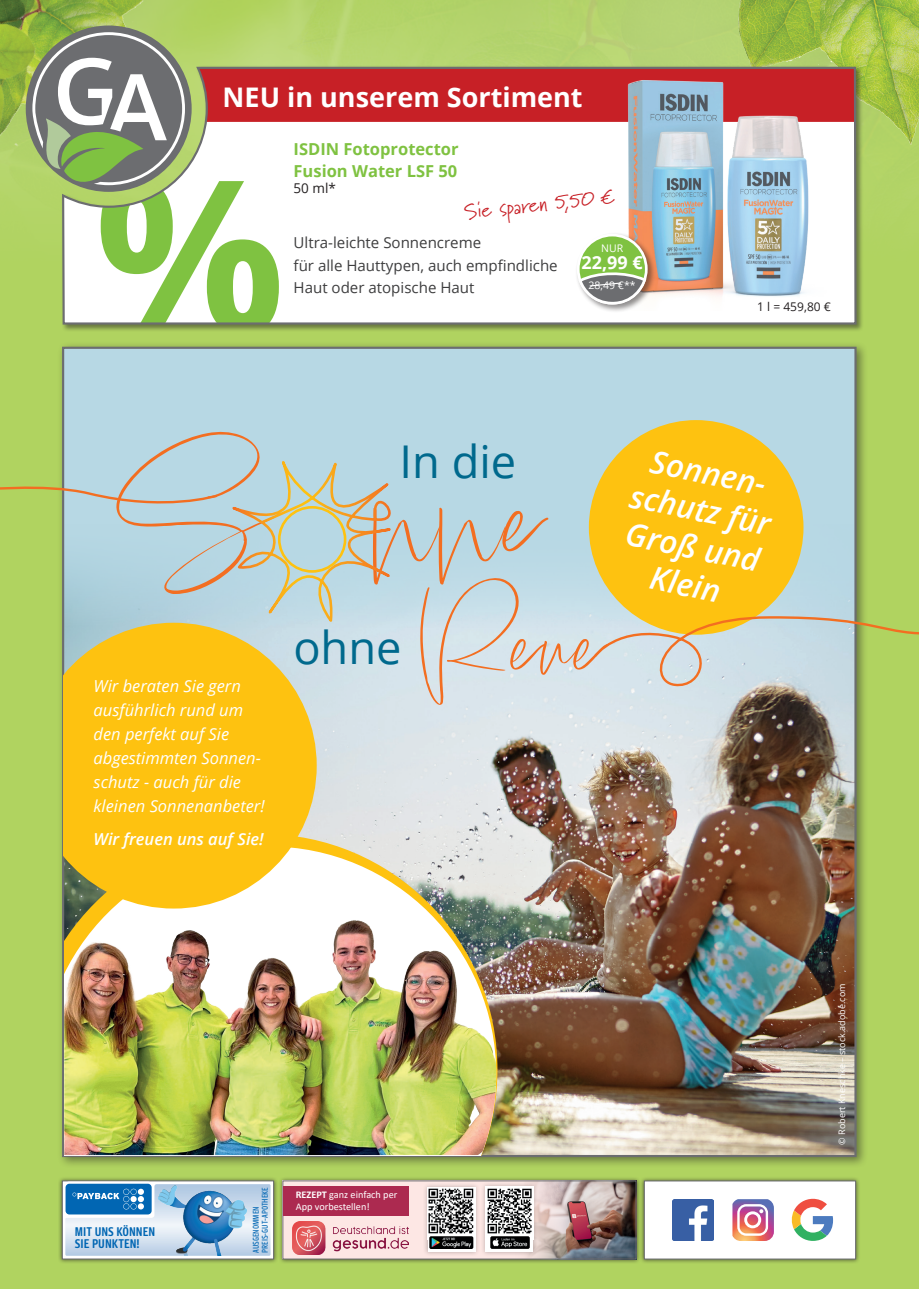
<style>
.page{position:relative;width:919px;height:1289px;background:#fff}
.page>*{position:absolute;margin:0;border:0;box-sizing:border-box;transform-origin:0 0}
.t1{font:700 212.1px "Open Sans";color:#7fc241}
.t2{font:162.3px "Lindsey Signature";color:#f36e21}
.t3{font:123.15px "Lindsey Signature";color:#f36e21}
.t4{font:45.15px "Open Sans";color:#00698d}
.t5{font:italic 600 31.65px/38px "Open Sans";color:#fff;text-align:center}
.t6{font:700 27px "Open Sans";color:#fff}
.t7{font:21px "Marydale";color:#c72026}
.t8{font:700 18px "Open Sans";color:#fff}
.t9{font:italic 16.5px/24px "Open Sans";color:#fff}
.t10{font:700 16.5px/22px "Open Sans";color:#7fc241}
.t11{font:italic 600 16.5px "Open Sans";color:#fff}
.t12{font:15.15px/22.5px "Open Sans";color:#3e3e3f}
.t13{font:13.5px "Open Sans";color:#231f20}
.t14{font:12.45px/12.1px "PAYBACK";color:#0166b3}
.t15{font:12px "Open Sans";color:#231f20}
.t16{font:10.5px "Open Sans";color:#fff}
.t17{font:10.2px/12.3px "Calibri";color:#fff}
.t18{font:9px "Open Sans";color:#fff}
.t19{font:300 8.25px/9px "PAYBACK";color:#0166b3}
.s1{font-weight:700}
</style>
<div class="page">
<div style="left:0;top:0;width:918px;height:1288px;background:#b0d360"></div>
<img style="left:248px;top:0;width:669px;height:165px">
<img style="left:737px;top:0;width:181px;height:156px">
<img style="left:0;top:0;width:154px;height:191px">
<div style="left:278px;top:1176px;width:363px;height:87px;background:#231f20;opacity:.7"></div>
<div style="left:283px;top:1180px;width:353px;height:78px;background:#fde7e4"></div>
<img style="left:527px;top:1182px;width:107px;height:75px">
<div style="left:282px;top:1180px;width:354px;height:79px;border:1px solid #6c6d70"></div>
<div style="left:58px;top:1176px;width:220px;height:87px;background:#231f20;opacity:.7"></div>
<svg style="left:62px;top:1180px;width:212px;height:79px;background:#cfd3d3"></svg>
<div style="left:283px;top:1185px;width:126px;height:30px;background:#ac2a50"></div>
<div style="left:423px;top:1182px;width:57px;height:74px;background:#231f20;opacity:.3"></div>
<svg style="left:427px;top:1239px;width:48px;height:12px"></svg>
<img style="left:427px;top:1187px;width:48px;height:52px">
<div style="left:63px;top:1181px;width:91px;height:35px;background:#fff;border-radius:6px"></div>
<div style="left:66px;top:1183px;width:86px;height:31px;background:#bbd6ea;border-radius:4px"></div>
<svg style="left:65px;top:1184px;width:205px;height:71px;background:#97bddc"></svg>
<div style="left:639px;top:1176px;width:221px;height:87px;background:#231f20;opacity:.7"></div>
<div style="left:644px;top:1180px;width:211px;height:79px;background:#fff;border:1px solid #6c6d70"></div>
<svg style="left:732px;top:1199px;width:41px;height:41px"></svg>
<img style="left:672px;top:1199px;width:41px;height:41px">
<svg style="left:791px;top:1198px;width:42px;height:42px"></svg>
<img style="left:293px;top:1221px;width:115px;height:33px">
<div style="left:481px;top:1181px;width:57px;height:75px;background:#231f20;opacity:.3"></div>
<svg style="left:485px;top:1239px;width:48px;height:12px"></svg>
<img style="left:485px;top:1186px;width:48px;height:53px">
<img style="left:490px;top:1236px;width:39px;height:12px">
<img style="left:429px;top:1236px;width:44px;height:12px">
<div style="left:61px;top:65px;width:803px;height:267px;background:#231f20;opacity:.5"></div>
<svg style="left:32px;top:32px;width:823px;height:153px"></svg>
<svg style="left:61px;top:66px;width:796px;height:260px;background:#e4ccc8"></svg>
<div style="left:57px;top:341px;width:810px;height:827px;background:#231f20;opacity:.5"></div>
<div style="left:63px;top:348px;width:792px;height:807px;background:#b7d8e4"></div>
<img style="left:65px;top:518px;width:788px;height:636px">
<img style="left:608px;top:73px;width:219px;height:237px">
<div style="left:575px;top:232px;width:81px;height:81px;background:#231f20;opacity:.5"></div>
<div style="left:578px;top:235px;width:68px;height:68px;background:#7fc241;border-radius:50%"></div>
<div style="left:577px;top:234px;width:70px;height:70px;border:3px solid #fff;border-radius:50%"></div>
<svg style="left:576px;top:271px;width:71px;height:35px;background:#a6aba0"></svg>
<div style="left:588px;top:420px;width:215px;height:214px;background:#fec210;border-radius:50%"></div>
<svg style="left:185px;top:461px;width:289px;height:258px"></svg>
<div style="left:278px;top:506px;width:68px;height:66px;border:3px solid #fec210;border-radius:50%"></div>
<svg style="left:0;top:480px;width:219px;height:32px"></svg>
<svg style="left:593px;top:614px;width:325px;height:74px"></svg>
<svg style="left:64px;top:846px;width:432px;height:71px;background:#e3e0ce"></svg>
<img style="left:64px;top:917px;width:432px;height:238px">
<svg style="left:64px;top:622px;width:253px;height:286px;background:#f5c530"></svg>
<h3 class="t6" style="left:223px;top:78px;width:361px">NEU in unserem Sortiment</h3>
<h1 class="t1" style="left:94px;top:106px;width:193px">%</h1>
<p class="t10" style="left:293px;top:137px;width:166px">ISDIN Fotoprotector<br>Fusion Water LSF 50</p>
<p class="t13" style="left:293px;top:179px;width:44px">50 ml*</p>
<p class="t7" style="left:463px;top:199px;width:154px;rotate:-6deg">Sie sparen 5,50 €</p>
<p class="t16" style="left:601px;top:240px;width:24px">NUR</p>
<p class="t8" style="left:581px;top:250px;width:63px">22,99 €</p>
<p class="t16" style="left:588px;top:278px;width:49px">28,49 €**</p>
<p class="t12" style="left:293px;top:231px;width:266px">Ultra-leichte Sonnencreme<br>für alle Hauttypen, auch empfindliche<br>Haut oder atopische Haut</p>
<p class="t15" style="left:757px;top:298px;width:75px">1 l = 459,80 €</p>
<h2 class="t2" style="left:116px;top:415px;width:430px">S nne</h2>
<h3 class="t4" style="left:399px;top:431px;width:118px">In die</h3>
<h3 class="t3" style="left:416px;top:566px;width:190px">Reue</h3>
<h3 class="t4" style="left:293px;top:617px;width:110px">ohne</h3>
<p class="t9" style="left:94px;top:674px;width:173px">Wir beraten Sie gern ausführlich rund um den perfekt auf Sie abgestimmten Sonnen&shy;schutz - auch für die kleinen Sonnenanbeter!</p>
<p class="t11" style="left:94px;top:827px;width:172px">Wir freuen uns auf Sie!</p>
<h3 class="t5" style="left:641px;top:439px;width:144px;rotate:11deg">Sonnen&shy;schutz für<br>Groß und<br>Klein</h3>
<p class="t14" style="left:75px;top:1225px;width:82px">MIT UNS KÖNNEN<br>SIE PUNKTEN!</p>
<p class="t19" style="left:251px;top:1252px;width:68px;rotate:-90deg">AUSGENOMMEN<br>PREIS-GUT-APOTHEKE</p>
<p class="t17" style="left:296px;top:1187px;width:103px"><span class="s1">REZEPT</span> ganz einfach per<br>App vorbestellen!</p>
<p class="t18" style="left:835px;top:1144px;width:163px;rotate:-90deg">© Robert Kneschke – stock.adobe.com</p>
</div>
